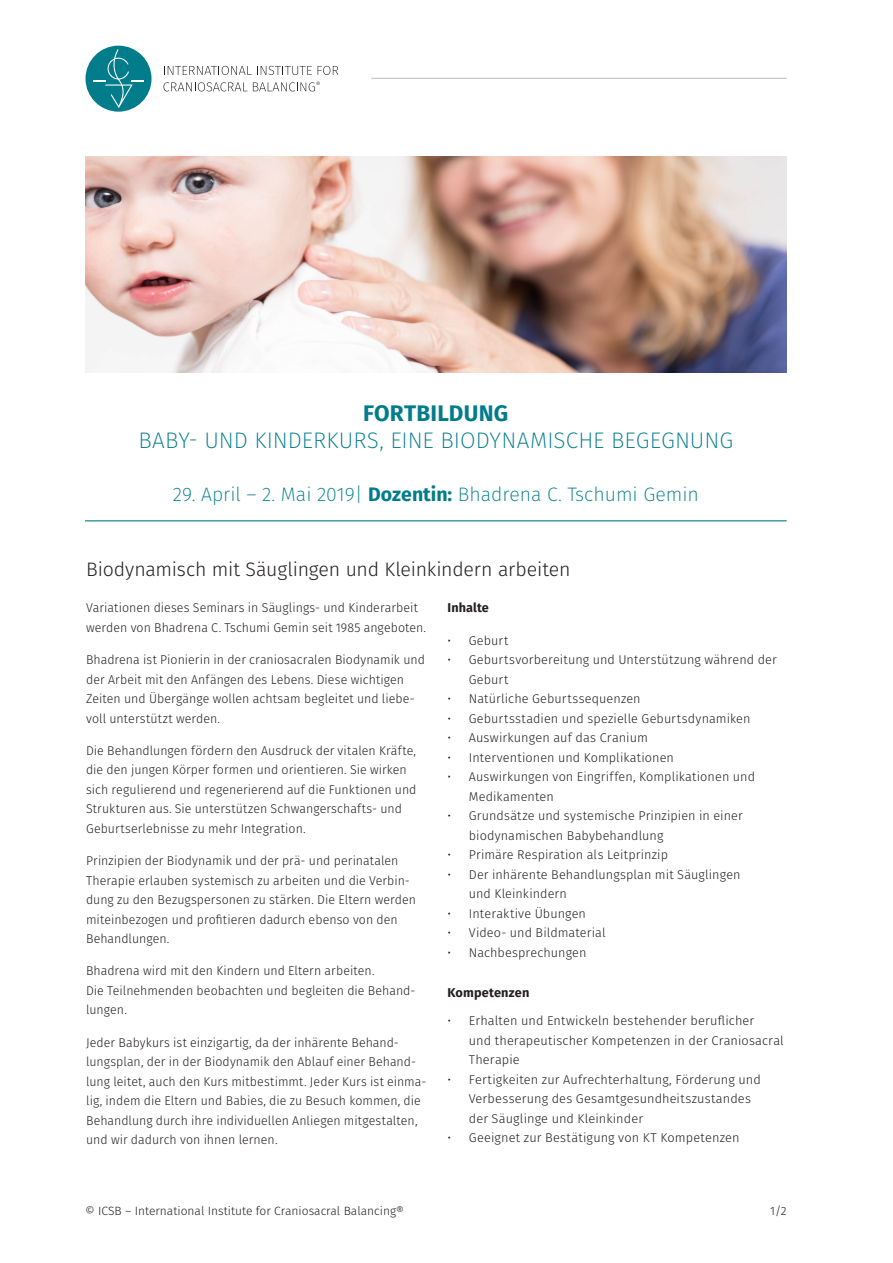
<style>
.page{position:relative;width:893px;height:1263px;background:#fff}
.page>*{position:absolute;margin:0;border:0;box-sizing:border-box;transform-origin:0 0}
.t1{font:200 22.5px "Fira Sans";color:#007c8b}
.t2{font:700 22.5px "Fira Sans";letter-spacing:.01em;color:#007c8b}
.t3{font:200 19.5px "Fira Sans";color:#007c8b}
._1__Titel{font:300 19.5px "Fira Sans";letter-spacing:-.01em;color:#231f20}
.Grundtext{font:300 12.75px/19.5px "Fira Sans";letter-spacing:.005em;color:#231f20}
._1_1_1__Untertitel{font:700 12.75px "Fira Sans";letter-spacing:.01em;color:#231f20}
.Grundtext-2{font:700 12.75px "Fira Sans";letter-spacing:.01em;color:#231f20}
.t4{font:300 12px "Fira Sans";color:#231f20}
.s1{font-weight:700}
</style>
<div class="page">
<div style="left:86px;top:46px;width:66px;height:66px;background:#007c8b;border-radius:50%"></div>
<svg style="left:93px;top:49px;width:51px;height:59px"></svg>
<svg style="left:164px;top:66px;width:148px;height:9px"></svg>
<svg style="left:318px;top:66px;width:20px;height:9px"></svg>
<svg style="left:163px;top:82px;width:84px;height:9px"></svg>
<svg style="left:253px;top:81px;width:67px;height:10px"></svg>
<hr style="left:371px;top:78px;width:416px;height:1px;background:#bcbdc0">
<hr style="left:85px;top:520px;width:702px;height:1px;background:#007c8b">
<img style="left:85px;top:157px;width:702px;height:215px">
<p class="t2" style="left:363px;top:394px;width:147px">FORTBILDUNG</p>
<p class="t1" style="left:138px;top:424px;width:596px">BABY- UND KINDERKURS, EINE BIODYNAMISCHE BEGEGNUNG</p>
<p class="t3" style="left:173px;top:481px;width:528px">29. April – 2. Mai 2019| <span class="s1">Dozentin:</span> Bhadrena C. Tschumi Gemin</p>
<p class="_1__Titel" style="left:86px;top:556px;width:486px">Biodynamisch mit Säuglingen und Kleinkindern arbeiten</p>
<p class="Grundtext" style="left:86px;top:598px;width:342px">Variationen dieses Seminars in Säuglings- und Kinderarbeit werden von Bhadrena C. Tschumi Gemin seit 1985 angeboten.</p>
<p class="Grundtext" style="left:86px;top:650px;width:340px">Bhadrena ist Pionierin in der craniosacralen Biodynamik und der Arbeit mit den Anfängen des Lebens. Diese wichtigen Zeiten und Übergänge wollen achtsam begleitet und liebe&shy;voll unterstützt werden.</p>
<p class="Grundtext" style="left:86px;top:740px;width:332px">Die Behandlungen fördern den Ausdruck der vitalen Kräfte, die den jungen Körper formen und orientieren. Sie wirken sich regulierend und regenerierend auf die Funktionen und Strukturen aus. Sie unterstützen Schwangerschafts- und Geburtserlebnisse zu mehr Integration.</p>
<p class="Grundtext" style="left:86px;top:851px;width:331px">Prinzipien der Biodynamik und der prä- und perinatalen Therapie erlauben systemisch zu arbeiten und die Verbin&shy;dung zu den Bezugspersonen zu stärken. Die Eltern werden miteinbezogen und profitieren dadurch ebenso von den Behandlungen.</p>
<p class="Grundtext" style="left:86px;top:961px;width:331px">Bhadrena wird mit den Kindern und Eltern arbeiten.<br>Die Teilnehmenden beobachten und begleiten die Behand&shy;lungen.</p>
<p class="Grundtext" style="left:86px;top:1032px;width:342px">Jeder Babykurs ist einzigartig, da der inhärente Behand&shy;lungsplan, der in der Biodynamik den Ablauf einer Behand&shy;lung leitet, auch den Kurs mitbestimmt. Jeder Kurs ist einma&shy;lig, indem die Eltern und Babies, die zu Besuch kommen, die Behandlung durch ihre individuellen Anliegen mitgestalten, und wir dadurch von ihnen lernen.</p>
<p class="Grundtext-2" style="left:448px;top:597px;width:43px">Inhalte</p>
<p class="Grundtext" style="left:448px;top:630px;width:62px">• Geburt</p>
<p class="Grundtext" style="left:469px;top:650px;width:310px;text-indent:-21px">• Geburtsvorbereitung und Unterstützung während der<br>Geburt</p>
<p class="Grundtext" style="left:448px;top:689px;width:195px">• Natürliche Geburtssequenzen</p>
<p class="Grundtext" style="left:448px;top:708px;width:304px">• Geburtsstadien und spezielle Geburtsdynamiken</p>
<p class="Grundtext" style="left:448px;top:728px;width:202px">• Auswirkungen auf das Cranium</p>
<p class="Grundtext" style="left:448px;top:747px;width:228px">• Interventionen und Komplikationen</p>
<p class="Grundtext" style="left:469px;top:767px;width:288px;text-indent:-21px">• Auswirkungen von Eingriffen, Komplikationen und<br>Medikamenten</p>
<p class="Grundtext" style="left:469px;top:806px;width:275px;text-indent:-21px">• Grundsätze und systemische Prinzipien in einer biodynamischen Babybehandlung</p>
<p class="Grundtext" style="left:448px;top:845px;width:222px">• Primäre Respiration als Leitprinzip</p>
<p class="Grundtext" style="left:469px;top:864px;width:273px;text-indent:-21px">• Der inhärente Behandlungsplan mit Säuglingen und Kleinkindern</p>
<p class="Grundtext" style="left:448px;top:903px;width:140px">• Interaktive Übungen</p>
<p class="Grundtext" style="left:448px;top:923px;width:160px">• Video- und Bildmaterial</p>
<p class="Grundtext" style="left:448px;top:942px;width:140px">• Nachbesprechungen</p>
<p class="_1_1_1__Untertitel" style="left:448px;top:982px;width:83px">Kompetenzen</p>
<p class="Grundtext" style="left:469px;top:1011px;width:317px;text-indent:-21px">• Erhalten und Entwickeln bestehender beruflicher<br>und therapeutischer Kompetenzen in der Craniosacral<br>Therapie</p>
<p class="Grundtext" style="left:469px;top:1070px;width:294px;text-indent:-21px">• Fertigkeiten zur Aufrechterhaltung, Förderung und<br>Verbesserung des Gesamtgesundheitszustandes der Säuglinge und Kleinkinder</p>
<p class="Grundtext" style="left:448px;top:1128px;width:293px">• Geeignet zur Bestätigung von KT Kompetenzen</p>
<p class="t4" style="left:85px;top:1202px;width:320px">© ICSB – International Institute for Craniosacral Balancing®</p>
<p class="t4" style="left:770px;top:1202px;width:18px">1/2</p>
</div>
